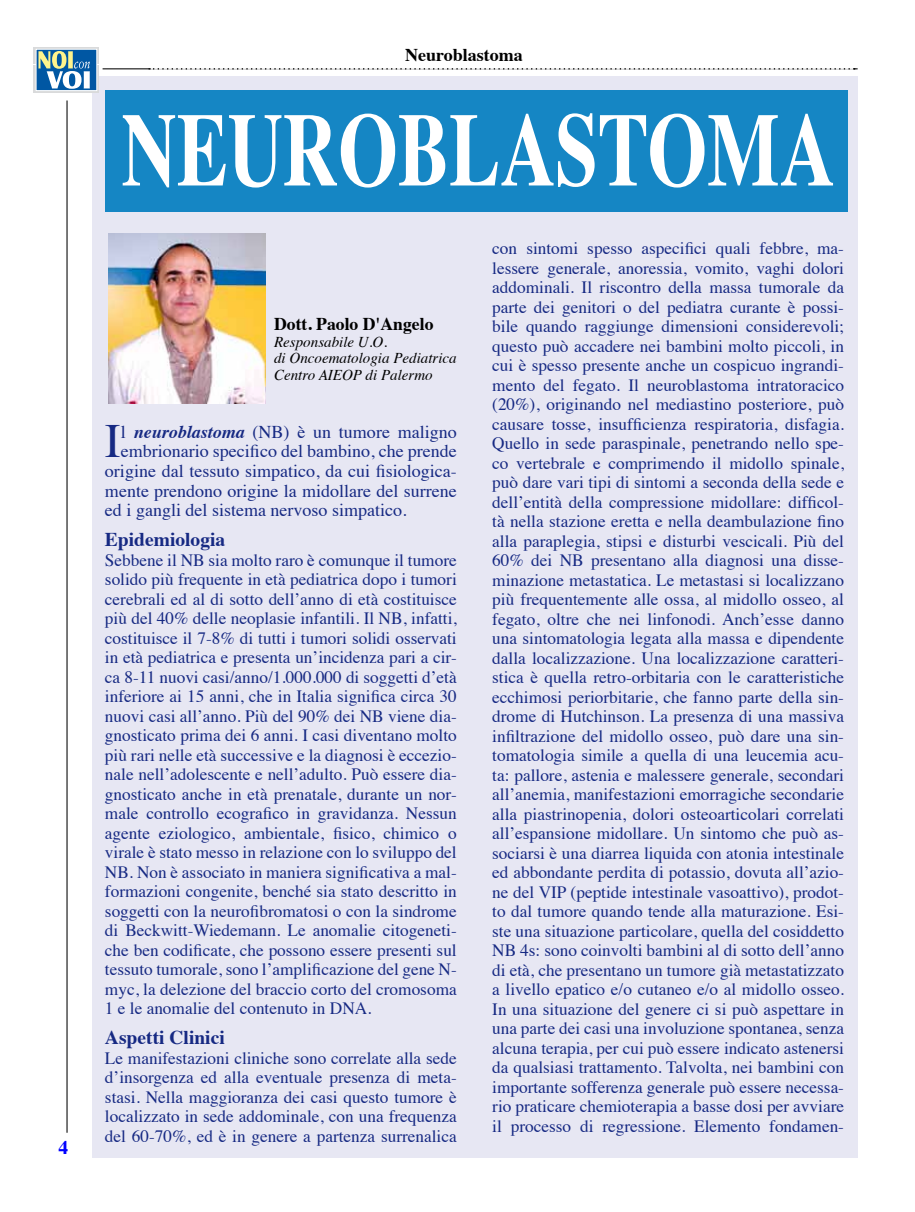
<style>
.page{position:relative;width:915px;height:1212px;background:#fff}
.page>*{position:absolute;margin:0;border:0;box-sizing:border-box;transform-origin:0 0}
.t1{font:700 104.1px "Times";color:#fff;scale:.74 1}
.t2{font:47.7px "Times";color:#162983}
.t3{font:700 19.5px "Times";color:#162983}
.t4{font:700 19.5px "Times";color:#00f}
.t5{font:18px "Times";color:#162983}
.t6{font:700 18px "Times";color:#000}
.t7{font:17.25px/19.5px "Times";color:#162983;text-align:justify}
.t8{font:italic 15px/16.5px "Times";color:#000}
.s1{font-weight:700;font-style:italic}
</style>
<div class="page">
<div style="left:92px;top:77px;width:765px;height:1081px;background:#e7e7f3"></div>
<hr style="left:66px;top:100px;width:1px;height:1033px;background:#000">
<hr style="left:102px;top:68px;width:755px;height:1px;background:#000">
<svg style="left:149px;top:68px;width:705px;height:2px"></svg>
<div style="left:105px;top:90px;width:741px;height:122px;background:#1586c4"></div>
<div style="left:34px;top:47px;width:65px;height:16px;background:#e1e2e3"></div>
<div style="left:34px;top:65px;width:65px;height:28px;background:#d9dadb"></div>
<div style="left:36px;top:49px;width:61px;height:42px;background:#0057a3"></div>
<div style="left:36px;top:49px;width:61px;height:42px;border:1px solid #fff"></div>
<svg style="left:38px;top:51px;width:52px;height:38px"></svg>
<img style="left:108px;top:233px;width:158px;height:171px">
<p class="t4" style="left:59px;top:1129px;width:11px">4</p>
<p class="t6" style="left:405px;top:37px;width:119px">Neuroblastoma</p>
<h1 class="t1" style="left:121px;top:51px;width:965px">NEUROBLASTOMA</h1>
<p class="t6" style="left:274px;top:307px;width:161px">Dott. Paolo D'Angelo</p>
<p class="t8" style="left:274px;top:332px;width:184px">Responsabile U.O.<br>di Oncoematologia Pediatrica<br>Centro AIEOP di Palermo</p>
<h2 class="t2" style="left:105px;top:397px;width:17px">I</h2>
<p class="t5" style="left:121px;top:415px;width:337px">l <span class="s1">neuroblastoma</span> (NB) è un tumore maligno</p>
<p class="t5" style="left:121px;top:434px;width:337px">embrionario specifico del bambino, che prende</p>
<p class="t5" style="left:105px;top:454px;width:353px">origine dal tessuto simpatico, da cui fisiologica-</p>
<p class="t5" style="left:105px;top:474px;width:353px">mente prendono origine la midollare del surrene</p>
<p class="t5" style="left:105px;top:493px;width:303px">ed i gangli del sistema nervoso simpatico.</p>
<p class="t3" style="left:105px;top:521px;width:122px">Epidemiologia</p>
<p class="t7" style="left:105px;top:549px;width:353px">Sebbene il NB sia molto raro è comunque il tumore solido più frequente in età pediatrica dopo i tumori cerebrali ed al di sotto dell’anno di età costituisce più del 40% delle neoplasie infantili. Il NB, infatti, costituisce il 7-8% di tutti i tumori solidi osservati in età pediatrica e presenta un’incidenza pari a cir&shy;ca 8-11 nuovi casi/anno/1.000.000 di soggetti d’età inferiore ai 15 anni, che in Italia significa circa 30 nuovi casi all’anno. Più del 90% dei NB viene dia&shy;gnosticato prima dei 6 anni. I casi diventano molto più rari nelle età successive e la diagnosi è eccezio&shy;nale nell’adolescente e nell’adulto. Può essere dia&shy;gnosticato anche in età prenatale, durante un nor&shy;male controllo ecografico in gravidanza. Nessun agente eziologico, ambientale, fisico, chimico o virale è stato messo in relazione con lo sviluppo del NB. Non è associato in maniera significativa a mal&shy;formazioni congenite, benché sia stato descritto in soggetti con la neurofibromatosi o con la sindrome di Beckwitt-Wiedemann. Le anomalie citogeneti&shy;che ben codificate, che possono essere presenti sul tessuto tumorale, sono l’amplificazione del gene N&shy;myc, la delezione del braccio corto del cromosoma 1 e le anomalie del contenuto in DNA.</p>
<p class="t3" style="left:105px;top:1019px;width:121px">Aspetti Clinici</p>
<p class="t7" style="left:105px;top:1047px;width:353px">Le manifestazioni cliniche sono correlate alla sede d’insorgenza ed alla eventuale presenza di meta&shy;stasi. Nella maggioranza dei casi questo tumore è localizzato in sede addominale, con una frequenza del 60-70%, ed è in genere a partenza surrenalica</p>
<p class="t7" style="left:492px;top:237px;width:353px">con sintomi spesso aspecifici quali febbre, ma&shy;lessere generale, anoressia, vomito, vaghi dolori addominali. Il riscontro della massa tumorale da parte dei genitori o del pediatra curante è possi&shy;bile quando raggiunge dimensioni considerevoli; questo può accadere nei bambini molto piccoli, in cui è spesso presente anche un cospicuo ingrandi&shy;mento del fegato. Il neuroblastoma intratoracico (20%), originando nel mediastino posteriore, può causare tosse, insufficienza respiratoria, disfagia.<br>Quello in sede paraspinale, penetrando nello spe&shy;co vertebrale e comprimendo il midollo spinale, può dare vari tipi di sintomi a seconda della sede e dell’entità della compressione midollare: difficol&shy;tà nella stazione eretta e nella deambulazione fino alla paraplegia, stipsi e disturbi vescicali. Più del 60% dei NB presentano alla diagnosi una disse&shy;minazione metastatica. Le metastasi si localizzano più frequentemente alle ossa, al midollo osseo, al fegato, oltre che nei linfonodi. Anch’esse danno una sintomatologia legata alla massa e dipendente dalla localizzazione. Una localizzazione caratteri&shy;stica è quella retro-orbitaria con le caratteristiche ecchimosi periorbitarie, che fanno parte della sin&shy;drome di Hutchinson. La presenza di una massiva infiltrazione del midollo osseo, può dare una sin&shy;tomatologia simile a quella di una leucemia acu&shy;ta: pallore, astenia e malessere generale, secondari all’anemia, manifestazioni emorragiche secondarie alla piastrinopenia, dolori osteoarticolari correlati all’espansione midollare. Un sintomo che può as&shy;sociarsi è una diarrea liquida con atonia intestinale ed abbondante perdita di potassio, dovuta all’azio&shy;ne del VIP (peptide intestinale vasoattivo), prodot&shy;to dal tumore quando tende alla maturazione. Esi&shy;ste una situazione particolare, quella del cosiddetto NB 4s: sono coinvolti bambini al di sotto dell’anno di età, che presentano un tumore già metastatizzato a livello epatico e/o cutaneo e/o al midollo osseo.<br>In una situazione del genere ci si può aspettare in una parte dei casi una involuzione spontanea, senza alcuna terapia, per cui può essere indicato astenersi da qualsiasi trattamento. Talvolta, nei bambini con importante sofferenza generale può essere necessa&shy;rio praticare chemioterapia a basse dosi per avviare il processo di regressione. Elemento fondamen-</p>
</div>
